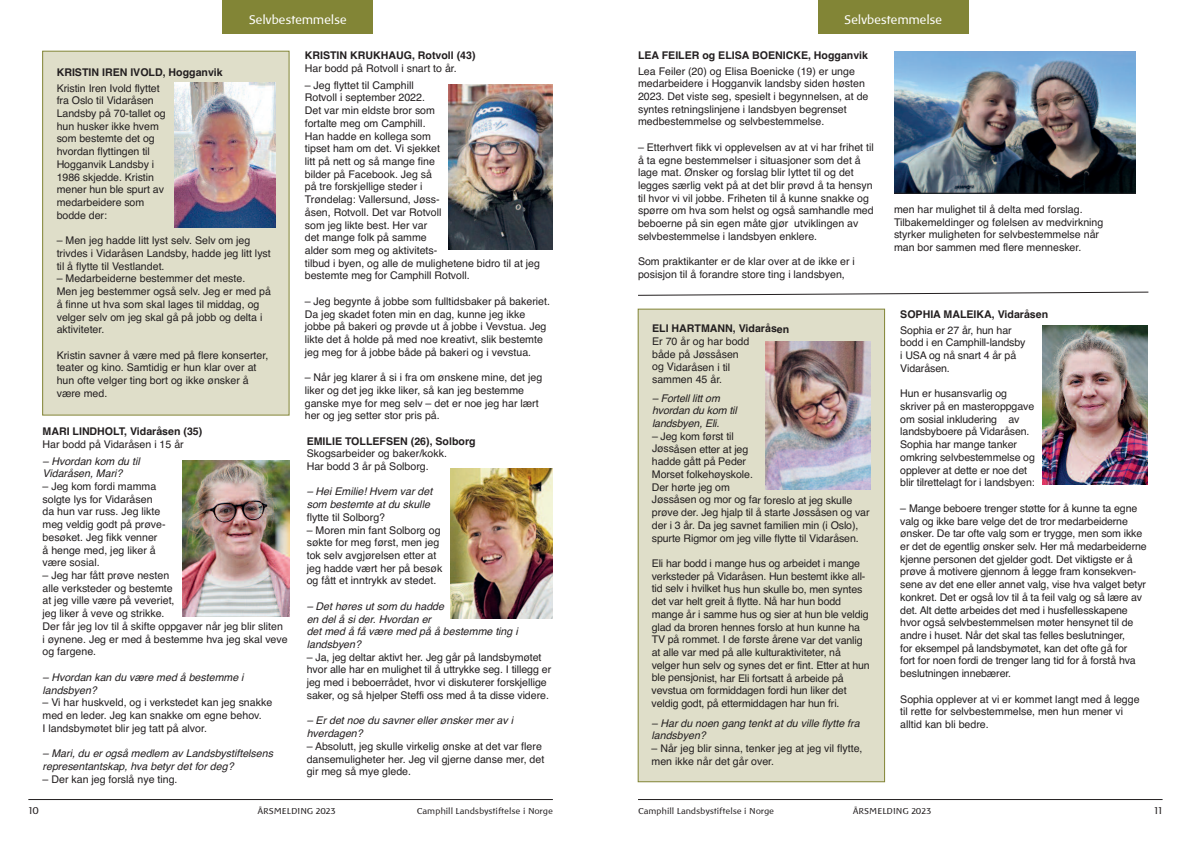
<style>
.page{position:relative;width:1191px;height:842px;background:#fff}
.page>*{position:absolute;margin:0;border:0;box-sizing:border-box;transform-origin:0 0}
.t1{font:12.6px "Baar Philos";letter-spacing:-.02em;color:#fff}
.t2{font:10.6px/12.7px "Helvetica";color:#231f20}
.t3{font:italic 10.6px/12.7px "Helvetica";color:#231f20}
.t4{font:700 10.6px "Helvetica";color:#231f20}
.t5{font:10px "Baar Philos";color:#231f20}
.t6{font:8.6px "Baar Philos";color:#231f20}
</style>
<div class="page">
<hr style="left:28px;top:799px;width:525px;height:1px;background:#231f20">
<div style="left:223px;top:0;width:150px;height:34px;background:#828536"></div>
<div style="left:43px;top:51px;width:246px;height:364px;background:#dfdec9"></div>
<img style="left:174px;top:83px;width:101px;height:144px">
<img style="left:183px;top:460px;width:106px;height:157px">
<img style="left:448px;top:84px;width:105px;height:165px">
<img style="left:451px;top:469px;width:102px;height:149px">
<hr style="left:638px;top:799px;width:524px;height:1px;background:#231f20">
<div style="left:818px;top:0;width:150px;height:34px;background:#828536"></div>
<div style="left:638px;top:309px;width:246px;height:473px;background:#dfdec9"></div>
<div style="left:638px;top:309px;width:246px;height:473px;border:1px solid #828536"></div>
<img style="left:765px;top:341px;width:105px;height:149px">
<img style="left:1043px;top:325px;width:104px;height:159px">
<img style="left:894px;top:51px;width:241px;height:142px">
<svg style="left:638px;top:292px;width:510px;height:4px"></svg>
<p class="t1" style="left:249px;top:13px;width:99px">Selvbestemmelse</p>
<p class="t4" style="left:57px;top:66px;width:168px">KRISTIN IREN IVOLD, Hogganvik</p>
<p class="t2" style="left:57px;top:82px;width:111px">Kristin Iren Ivold flyttet fra Oslo til Vidaråsen<br>Landsby på 70-tallet og hun husker ikke hvem som bestemte det og hvordan flyttingen til<br>Hogganvik Landsby i<br>1986 skjedde. Kristin mener hun ble spurt av medarbeidere som bodde der:</p>
<p class="t2" style="left:57px;top:234px;width:216px">– Men jeg hadde litt lyst selv. Selv om jeg trivdes i Vidaråsen Landsby, hadde jeg litt lyst til å flytte til Vestlandet.</p>
<p class="t2" style="left:57px;top:272px;width:216px">– Medarbeiderne bestemmer det meste.<br>Men jeg bestemmer også selv. Jeg er med på å finne ut hva som skal lages til middag, og velger selv om jeg skal gå på jobb og delta i aktiviteter.</p>
<p class="t2" style="left:57px;top:349px;width:213px">Kristin savner å være med på flere konserter, teater og kino. Samtidig er hun klar over at hun ofte velger ting bort og ikke ønsker å være med.</p>
<p class="t4" style="left:43px;top:425px;width:161px">MARI LINDHOLT, Vidaråsen (35)</p>
<p class="t2" style="left:43px;top:438px;width:143px">Har bodd på Vidaråsen i 15 år</p>
<p class="t3" style="left:43px;top:454px;width:99px">– Hvordan kom du til<br>Vidaråsen, Mari?</p>
<p class="t2" style="left:43px;top:480px;width:125px">– Jeg kom fordi mamma solgte lys for Vidaråsen da hun var russ. Jeg likte meg veldig godt på prøve&shy;besøket. Jeg fikk venner å henge med, jeg liker å være sosial.</p>
<p class="t2" style="left:43px;top:569px;width:247px">– Jeg har fått prøve nesten<br>alle verksteder og bestemte<br>at jeg ville være på veveriet,<br>jeg liker å veve og strikke.<br>Der får jeg lov til å skifte oppgaver når jeg blir sliten i øynene. Jeg er med å bestemme hva jeg skal veve og fargene.</p>
<p class="t3" style="left:43px;top:671px;width:202px">– Hvordan kan du være med å bestemme i landsbyen?</p>
<p class="t2" style="left:43px;top:696px;width:231px">– Vi har huskveld, og i verkstedet kan jeg snakke med en leder. Jeg kan snakke om egne behov.<br>I landsbymøtet blir jeg tatt på alvor.</p>
<p class="t3" style="left:43px;top:747px;width:232px">– Mari, du er også medlem av Landsbystiftelsens representantskap, hva betyr det for deg?</p>
<p class="t2" style="left:43px;top:772px;width:136px">– Der kan jeg forslå nye ting.</p>
<p class="t4" style="left:305px;top:49px;width:172px">KRISTIN KRUKHAUG, Rotvoll (43)</p>
<p class="t2" style="left:305px;top:62px;width:154px">Har bodd på Rotvoll i snart to år.</p>
<p class="t2" style="left:305px;top:79px;width:237px">– Jeg flyttet til Camphill<br>Rotvoll i september 2022.<br>Det var min eldste bror som<br>fortalte meg om Camphill.<br>Han hadde en kollega som<br>tipset ham om det. Vi sjekket<br>litt på nett og så mange fine<br>bilder på Facebook. Jeg så<br>på tre forskjellige steder i<br>Trøndelag: Vallersund, Jøss-<br>åsen, Rotvoll. Det var Rotvoll<br>som jeg likte best. Her var<br>det mange folk på samme<br>alder som meg og aktivitets-<br>tilbud i byen, og alle de mulighetene bidro til at jeg bestemte meg for Camphill Rotvoll.</p>
<p class="t2" style="left:305px;top:295px;width:247px">– Jeg begynte å jobbe som fulltidsbaker på bakeriet.<br>Da jeg skadet foten min en dag, kunne jeg ikke jobbe på bakeri og prøvde ut å jobbe i Vevstua. Jeg likte det å holde på med noe kreativt, slik bestemte jeg meg for å jobbe både på bakeri og i vevstua.</p>
<p class="t2" style="left:305px;top:371px;width:239px">– Når jeg klarer å si i fra om ønskene mine, det jeg liker og det jeg ikke liker, så kan jeg bestemme ganske mye for meg selv – det er noe jeg har lært her og jeg setter stor pris på.</p>
<p class="t4" style="left:307px;top:435px;width:170px">EMILIE TOLLEFSEN (26), Solborg</p>
<p class="t2" style="left:307px;top:447px;width:142px">Skogsarbeider og baker/kokk.<br>Har bodd 3 år på Solborg.</p>
<p class="t3" style="left:307px;top:485px;width:127px">– Hei Emilie! Hvem var det som bestemte at du skulle</p>
<p class="t2" style="left:307px;top:511px;width:80px">flytte til Solborg?</p>
<p class="t2" style="left:307px;top:523px;width:137px">– Moren min fant Solborg og søkte for meg først, men jeg tok selv avgjørelsen etter at jeg hadde vært her på besøk og fått et inntrykk av stedet.</p>
<p class="t3" style="left:307px;top:600px;width:212px">– Det høres ut som du hadde<br>en del å si der. Hvordan er<br>det med å få være med på å bestemme ting i landsbyen?</p>
<p class="t2" style="left:307px;top:651px;width:246px">– Ja, jeg deltar aktivt her. Jeg går på landsbymøtet hvor alle har en mulighet til å uttrykke seg. I tillegg er jeg med i beboerrådet, hvor vi diskuterer forskjellige saker, og så hjelper Steffi oss med å ta disse videre.</p>
<p class="t3" style="left:307px;top:714px;width:208px">– Er det noe du savner eller ønsker mer av i hverdagen?</p>
<p class="t2" style="left:307px;top:740px;width:239px">– Absolutt, jeg skulle virkelig ønske at det var flere dansemuligheter her. Jeg vil gjerne danse mer, det gir meg så mye glede.</p>
<p class="t5" style="left:28px;top:805px;width:12px">10</p>
<p class="t6" style="left:257px;top:806px;width:80px">ÅRSMELDING 2023</p>
<p class="t6" style="left:417px;top:806px;width:138px">Camphill Landsbystiftelse i Norge</p>
<p class="t1" style="left:844px;top:13px;width:99px">Selvbestemmelse</p>
<p class="t4" style="left:638px;top:49px;width:232px">LEA FEILER og ELISA BOENICKE, Hogganvik</p>
<p class="t2" style="left:638px;top:65px;width:232px">Lea Feiler (20) og Elisa Boenicke (19) er unge medarbeidere i Hogganvik landsby siden høsten 2023. Det viste seg, spesielt i begynnelsen, at de syntes retningslinjene i landsbyen begrenset medbestemmelse og selvbestemmelse.</p>
<p class="t2" style="left:638px;top:141px;width:237px">– Etterhvert fikk vi opplevelsen av at vi har frihet til å ta egne bestemmelser i situasjoner som det å lage mat. Ønsker og forslag blir lyttet til og det legges særlig vekt på at det blir prøvd å ta hensyn til hvor vi vil jobbe. Friheten til å kunne snakke og spørre om hva som helst og også samhandle med beboerne på sin egen måte gjør utviklingen av selvbestemmelse i landsbyen enklere.</p>
<p class="t2" style="left:638px;top:255px;width:218px">Som praktikanter er de klar over at de ikke er i posisjon til å forandre store ting i landsbyen,</p>
<p class="t4" style="left:652px;top:323px;width:139px">ELI HARTMANN, Vidaråsen</p>
<p class="t2" style="left:652px;top:335px;width:99px">Er 70 år og har bodd både på Jøssåsen og Vidaråsen i til sammen 45 år.</p>
<p class="t3" style="left:652px;top:392px;width:86px">– Fortell litt om hvordan du kom til landsbyen, Eli.</p>
<p class="t2" style="left:652px;top:430px;width:219px">– Jeg kom først til<br>Jøssåsen etter at jeg<br>hadde gått på Peder<br>Morset folkehøyskole.<br>Der hørte jeg om<br>Jøssåsen og mor og far foreslo at jeg skulle prøve der. Jeg hjalp til å starte Jøssåsen og var der i 3 år. Da jeg savnet familien min (i Oslo), spurte Rigmor om jeg ville flytte til Vidaråsen.</p>
<p class="t2" style="left:651px;top:557px;width:220px">Eli har bodd i mange hus og arbeidet i mange verksteder på Vidaråsen. Hun bestemt ikke all&shy;tid selv i hvilket hus hun skulle bo, men syntes det var helt greit å flytte. Nå har hun bodd mange år i samme hus og sier at hun ble veldig glad da broren hennes forslo at hun kunne ha TV på rommet. I de første årene var det vanlig at alle var med på alle kulturaktiviteter, nå velger hun selv og synes det er fint. Etter at hun ble pensjonist, har Eli fortsatt å arbeide på vevstua om formiddagen fordi hun liker det veldig godt, på ettermiddagen har hun fri.</p>
<p class="t3" style="left:651px;top:717px;width:210px">– Har du noen gang tenkt at du ville flytte fra landsbyen?</p>
<p class="t2" style="left:651px;top:742px;width:212px">– Når jeg blir sinna, tenker jeg at jeg vil flytte, men ikke når det går over.</p>
<p class="t2" style="left:894px;top:203px;width:211px">men har mulighet til å delta med forslag.<br>Tilbakemeldinger og følelsen av medvirkning styrker muligheten for selvbestemmelse når man bor sammen med flere mennesker.</p>
<p class="t4" style="left:900px;top:308px;width:149px">SOPHIA MALEIKA, Vidaråsen</p>
<p class="t2" style="left:900px;top:324px;width:127px">Sophia er 27 år, hun har bodd i en Camphill-landsby i USA og nå snart 4 år på<br>Vidaråsen.</p>
<p class="t2" style="left:900px;top:387px;width:136px">Hun er husansvarlig og skriver på en masteroppgave om sosial inkludering av landsbyboere på Vidaråsen.<br>Sophia har mange tanker omkring selvbestemmelse og opplever at dette er noe det blir tilrettelagt for i landsbyen:</p>
<p class="t2" style="left:900px;top:502px;width:248px">– Mange beboere trenger støtte for å kunne ta egne valg og ikke bare velge det de tror medarbeiderne ønsker. De tar ofte valg som er trygge, men som ikke er det de egentlig ønsker selv. Her må medarbeiderne kjenne personen det gjelder godt. Det viktigste er å prøve å motivere gjennom å legge fram konsekven&shy;sene av det ene eller annet valg, vise hva valget betyr konkret. Det er også lov til å ta feil valg og så lære av det. Alt dette arbeides det med i husfellesskapene hvor også selvbestemmelsen møter hensynet til de andre i huset. Når det skal tas felles beslutninger,<br>for eksempel på landsbymøtet, kan det ofte gå for<br>fort for noen fordi de trenger lang tid for å forstå hva beslutningen innebærer.</p>
<p class="t2" style="left:900px;top:693px;width:241px">Sophia opplever at vi er kommet langt med å legge til rette for selvbestemmelse, men hun mener vi alltid kan bli bedre.</p>
<p class="t6" style="left:638px;top:806px;width:138px">Camphill Landsbystiftelse i Norge</p>
<p class="t6" style="left:853px;top:806px;width:80px">ÅRSMELDING 2023</p>
<p class="t5" style="left:1154px;top:805px;width:10px">11</p>
</div>
